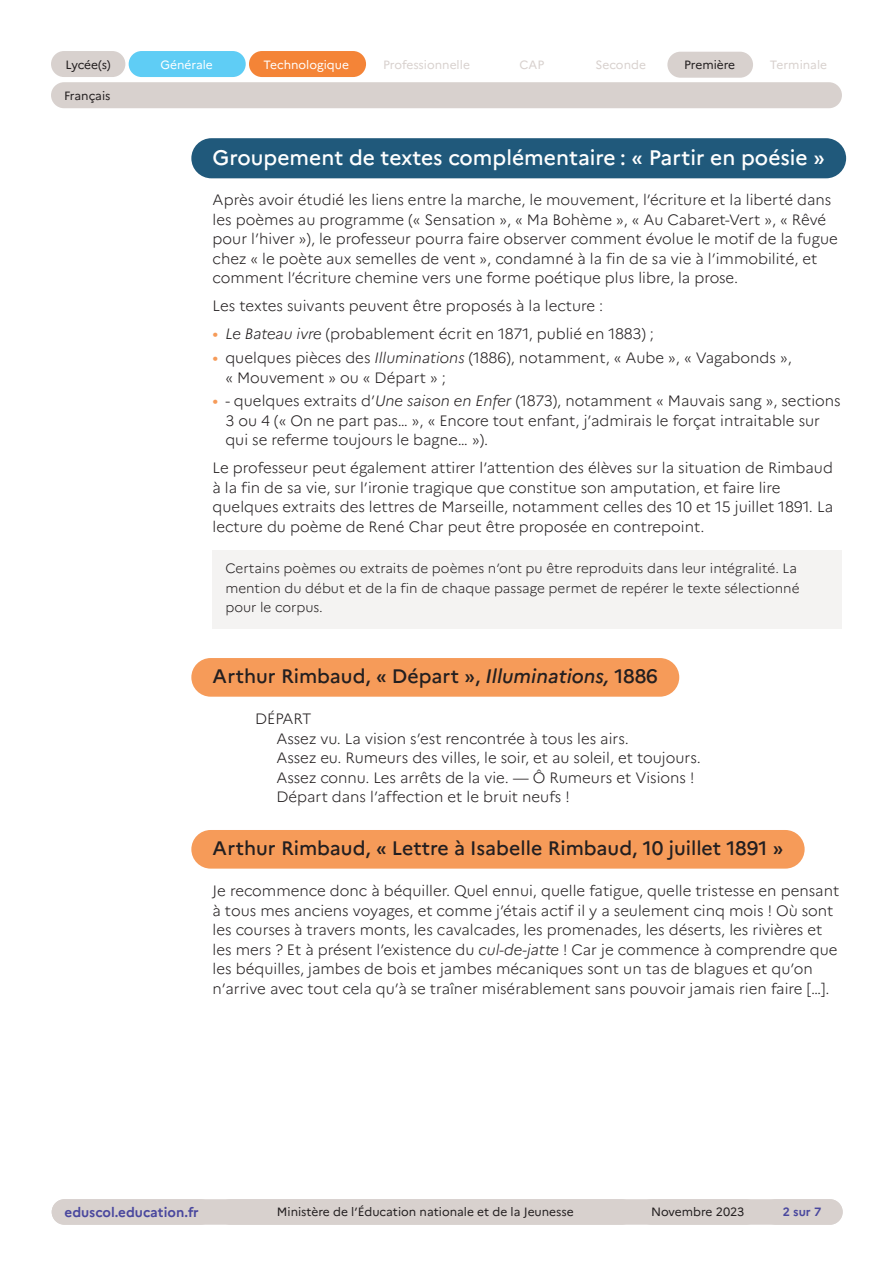
<style>
.page{position:relative;width:893px;height:1263px;background:#fff}
.page>*{position:absolute;margin:0;border:0;box-sizing:border-box;transform-origin:0 0}
.t1{font:500 21px "Marianne";color:#fff}
.t2{font:500 19.5px "Marianne";color:#231f20}
.t3{font:300 15px/19.5px "Marianne";color:#231f20}
.t4{font:300 13.5px/19.5px "Marianne";color:#231f20}
.t5{font:700 13.5px "Marianne";color:#4a489e}
.t6{font:12px "Marianne";color:#231f20}
.t7{font:12px "Marianne";color:#d8d1ce}
.t8{font:12px "Marianne";color:#fff}
.t9{font:700 12px "Marianne";color:#4a489e}
.s1{font-weight:400;font-size:16.5px;color:#f69b59}
.s2{font-style:italic}
</style>
<div class="page">
<div style="left:52px;top:1199px;width:791px;height:26px;background:#d8d1ce;border-radius:13px"></div>
<div style="left:51px;top:51px;width:74px;height:26px;background:#d8d1ce;border-radius:13px"></div>
<div style="left:129px;top:51px;width:117px;height:26px;background:#5fcdf5;border-radius:13px"></div>
<div style="left:249px;top:51px;width:117px;height:26px;background:#f48437;border-radius:13px"></div>
<div style="left:667px;top:52px;width:86px;height:26px;background:#d8d1ce;border-radius:13px"></div>
<div style="left:51px;top:82px;width:791px;height:26px;background:#d8d1ce;border-radius:13px"></div>
<div style="left:191px;top:138px;width:655px;height:40px;background:#20597b;border-radius:20px"></div>
<div style="left:191px;top:658px;width:488px;height:39px;background:#f69b59;border-radius:19px"></div>
<div style="left:191px;top:830px;width:614px;height:39px;background:#f69b59;border-radius:19px"></div>
<div style="left:213px;top:550px;width:629px;height:79px;background:#f4f3f2"></div>
<p class="t6" style="left:65px;top:57px;width:47px">Lycée(s)</p>
<p class="t8" style="left:160px;top:57px;width:54px">Générale</p>
<p class="t8" style="left:263px;top:57px;width:87px">Technologique</p>
<p class="t7" style="left:383px;top:57px;width:88px">Professionnelle</p>
<p class="t7" style="left:520px;top:58px;width:26px">CAP</p>
<p class="t7" style="left:596px;top:58px;width:52px">Seconde</p>
<p class="t6" style="left:684px;top:58px;width:53px">Première</p>
<p class="t7" style="left:770px;top:58px;width:59px">Terminale</p>
<p class="t6" style="left:64px;top:88px;width:48px">Français</p>
<h1 class="t1" style="left:213px;top:144px;width:614px">Groupement de textes complémentaire : « Partir en poésie »</h1>
<p class="t3" style="left:213px;top:190px;width:627px">Après avoir étudié les liens entre la marche, le mouvement, l’écriture et la liberté dans les poèmes au programme (« Sensation », « Ma Bohème », « Au Cabaret-Vert », « Rêvé pour l’hiver »), le professeur pourra faire observer comment évolue le motif de la fugue chez « le poète aux semelles de vent », condamné à la fin de sa vie à l’immobilité, et comment l’écriture chemine vers une forme poétique plus libre, la prose.</p>
<p class="t3" style="left:213px;top:296px;width:392px">Les textes suivants peuvent être proposés à la lecture :</p>
<p class="t3" style="left:213px;top:324px;width:443px"><span class="s1">•</span> <span class="s2">Le Bateau ivre</span> (probablement écrit en 1871, publié en 1883) ;</p>
<p class="t3" style="left:225px;top:348px;width:568px;text-indent:-13px"><span class="s1">•</span> quelques pièces des <span class="s2">Illuminations</span> (1886), notamment, « Aube », « Vagabonds », « Mouvement » ou « Départ » ;</p>
<p class="t3" style="left:225px;top:391px;width:617px;text-indent:-13px"><span class="s1">•</span> - quelques extraits d’<span class="s2">Une saison en Enfer</span> (1873), notamment « Mauvais sang », sections<br>3 ou 4 (« On ne part pas… », « Encore tout enfant, j’admirais le forçat intraitable sur qui se referme toujours le bagne… »).</p>
<p class="t3" style="left:213px;top:458px;width:622px">Le professeur peut également attirer l’attention des élèves sur la situation de Rimbaud à la fin de sa vie, sur l’ironie tragique que constitue son amputation, et faire lire quelques extraits des lettres de Marseille, notamment celles des 10 et 15 juillet 1891. La lecture du poème de René Char peut être proposée en contrepoint.</p>
<p class="t4" style="left:225px;top:559px;width:576px">Certains poèmes ou extraits de poèmes n’ont pu être reproduits dans leur intégralité. La mention du début et de la fin de chaque passage permet de repérer le texte sélectionné pour le corpus.</p>
<h2 class="t2" style="left:213px;top:664px;width:447px">Arthur Rimbaud, « Départ », <span class="s2">Illuminations,</span> 1886</h2>
<p class="t3" style="left:276px;top:709px;width:426px;text-indent:-21px">DÉPART<br>Assez vu. La vision s’est rencontrée à tous les airs.<br>Assez eu. Rumeurs des villes, le soir, et au soleil, et toujours.<br>Assez connu. Les arrêts de la vie. — Ô Rumeurs et Visions !<br>Départ dans l’affection et le bruit neufs !</p>
<h2 class="t2" style="left:213px;top:836px;width:572px">Arthur Rimbaud, « Lettre à Isabelle Rimbaud, 10 juillet 1891 »</h2>
<p class="t3" style="left:213px;top:881px;width:628px">Je recommence donc à béquiller. Quel ennui, quelle fatigue, quelle tristesse en pensant à tous mes anciens voyages, et comme j’étais actif il y a seulement cinq mois ! Où sont les courses à travers monts, les cavalcades, les promenades, les déserts, les rivières et les mers ? Et à présent l’existence du <span class="s2">cul-de-jatte</span> ! Car je commence à comprendre que les béquilles, jambes de bois et jambes mécaniques sont un tas de blagues et qu’on n’arrive avec tout cela qu’à se traîner misérablement sans pouvoir jamais rien faire […].</p>
<p class="t5" style="left:65px;top:1204px;width:136px">eduscol.education.fr</p>
<p class="t6" style="left:277px;top:1205px;width:298px">Ministère de l’Éducation nationale et de la Jeunesse</p>
<p class="t6" style="left:651px;top:1205px;width:95px">Novembre 2023</p>
<p class="t9" style="left:783px;top:1205px;width:40px">2 sur 7</p>
</div>
